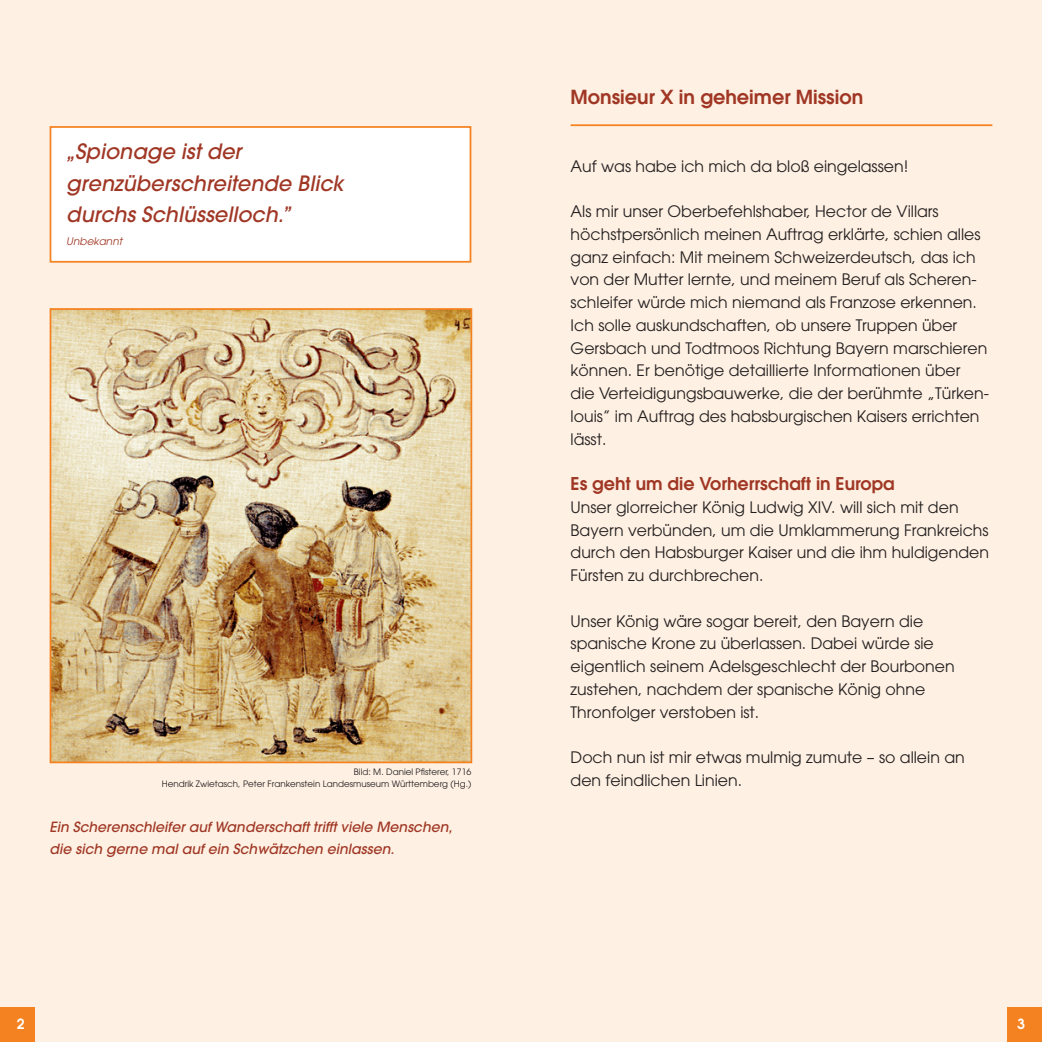
<style>
.page{position:relative;width:1042px;height:1042px;background:#fff}
.page>*{position:absolute;margin:0;border:0;box-sizing:border-box;transform-origin:0 0}
.t1{font:italic 500 21px/31.5px "Avant Garde";color:#a03725}
.t2{font:600 19.25px "Avant Garde";color:#a03725}
.t3{font:600 17.5px "Avant Garde";color:#a03725}
.t4{font:15.75px/22.8px "Avant Garde";color:#231f20}
.t5{font:italic 500 14px/22.8px "Avant Garde";color:#a03725}
.t6{font:600 14px "Avant Garde";color:#fff}
.t7{font:italic 10.5px "Avant Garde";color:#a03725}
.t8{font:8.75px/12.2px "Avant Garde";color:#231f20;text-align:right}
</style>
<div class="page">
<div style="left:0;top:0;width:521px;height:1042px;background:#fef0e2"></div>
<div style="left:521px;top:0;width:521px;height:1042px;background:#fef0e2"></div>
<img style="left:53px;top:311px;width:416px;height:449px">
<div style="left:50px;top:308px;width:422px;height:455px;border:2px solid #f58220"></div>
<hr style="left:570px;top:124px;width:422px;height:2px;background:#f58220">
<div style="left:1007px;top:1007px;width:35px;height:35px;background:#f58220"></div>
<div style="left:0;top:1007px;width:35px;height:35px;background:#f58220"></div>
<div style="left:50px;top:127px;width:420px;height:135px;background:#fff"></div>
<div style="left:50px;top:126px;width:421px;height:137px;border:2px solid #f58220"></div>
<h1 class="t1" style="left:66px;top:136px;width:279px">„Spionage ist der grenzüberschreitende Blick durchs Schlüsselloch.”</h1>
<p class="t7" style="left:66px;top:235px;width:58px">Unbekannt</p>
<p class="t8" style="left:162px;top:766px;width:311px">Bild: M. Daniel Pfisterer, 1716<br>Hendrik Zwietasch, Peter Frankenstein Landesmuseum Württemberg (Hg.)</p>
<p class="t5" style="left:50px;top:815px;width:404px">Ein Scherenschleifer auf Wanderschaft trifft viele Menschen, die sich gerne mal auf ein Schwätzchen einlassen.</p>
<p class="t2" style="left:570px;top:85px;width:294px">Monsieur X in geheimer Mission</p>
<p class="t4" style="left:570px;top:154px;width:339px">Auf was habe ich mich da bloß eingelassen!</p>
<p class="t4" style="left:570px;top:200px;width:420px">Als mir unser Oberbefehlshaber, Hector de Villars höchstpersönlich meinen Auftrag erklärte, schien alles ganz einfach: Mit meinem Schweizerdeutsch, das ich von der Mutter lernte, und meinem Beruf als Scheren&shy;schleifer würde mich niemand als Franzose erkennen.<br>Ich solle auskundschaften, ob unsere Truppen über Gersbach und Todtmoos Richtung Bayern marschieren können. Er benötige detaillierte Informationen über<br>die Verteidigungsbauwerke, die der berühmte „Türken&shy;louis” im Auftrag des habsburgischen Kaisers errichten lässt.</p>
<p class="t3" style="left:570px;top:472px;width:326px">Es geht um die Vorherrschaft in Europa</p>
<p class="t4" style="left:570px;top:496px;width:420px">Unser glorreicher König Ludwig XIV. will sich mit den Bayern verbünden, um die Umklammerung Frankreichs durch den Habsburger Kaiser und die ihm huldigenden Fürsten zu durchbrechen.</p>
<p class="t4" style="left:570px;top:609px;width:386px">Unser König wäre sogar bereit, den Bayern die spanische Krone zu überlassen. Dabei würde sie eigentlich seinem Adelsgeschlecht der Bourbonen zustehen, nachdem der spanische König ohne Thronfolger verstoben ist.</p>
<p class="t4" style="left:570px;top:746px;width:395px">Doch nun ist mir etwas mulmig zumute – so allein an den feindlichen Linien.</p>
<p class="t6" style="left:17px;top:1014px;width:9px">2</p>
<p class="t6" style="left:1017px;top:1014px;width:9px">3</p>
</div>
